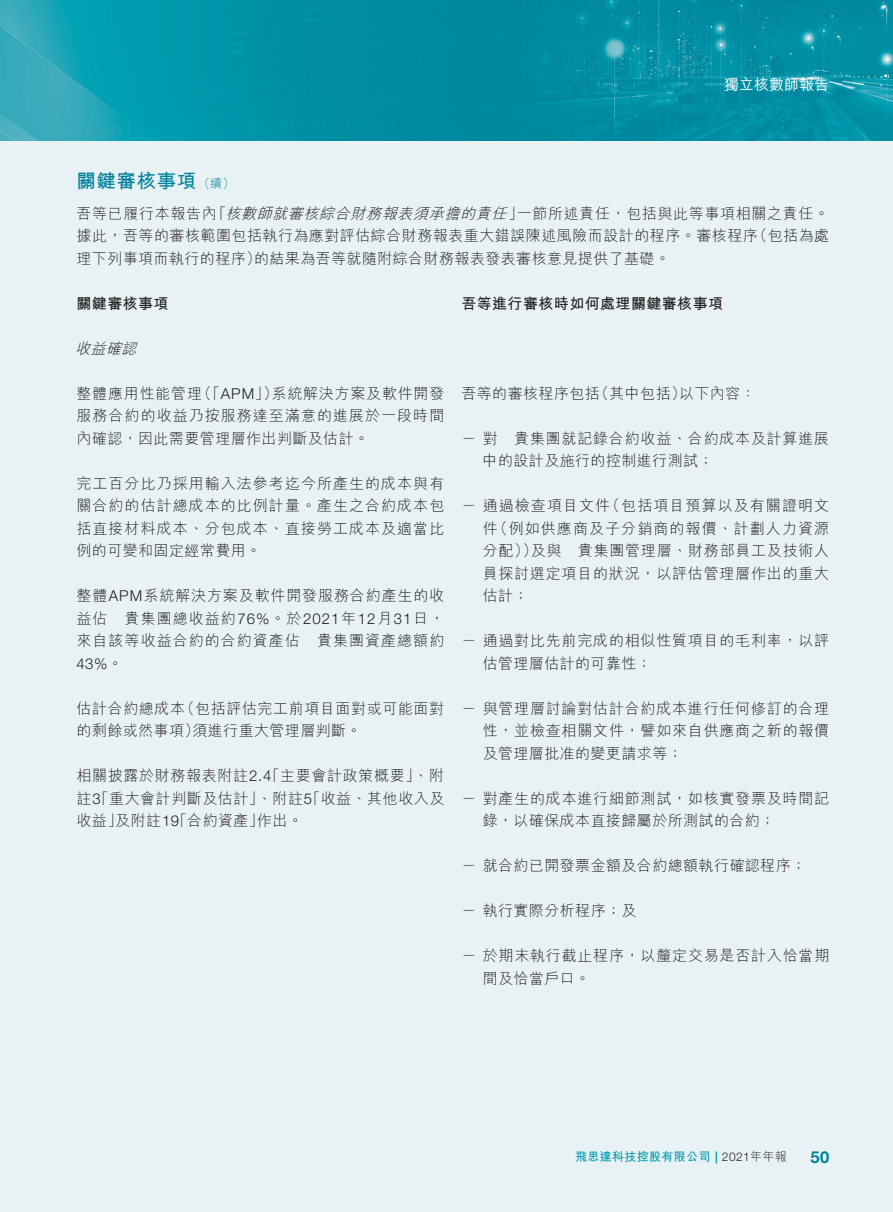
<style>
.page{position:relative;width:893px;height:1212px;background:#fff}
.page>*{position:absolute;margin:0;border:0;box-sizing:border-box;transform-origin:0 0}
.t1{font:700 19.5px "M Hei HK";letter-spacing:.03em;color:#00829b}
.t2{font:700 16.5px "Helvetica Neue LT Std";color:#00829b}
.t3{font:300 15px/22.5px "M Hei HK";letter-spacing:.045em;color:#231f20}
.t4{font:300 15px/22.5px "M Hei HK";letter-spacing:.07em;color:#231f20}
.t5{font:700 15px "M Hei HK";letter-spacing:.03em;color:#231f20}
.t6{font:500 15px "M Hei HK";color:#fff}
.t7{font:italic 300 15px "M Hei HK";color:#231f20}
.t8{font:300 15px "Helvetica Neue LT Std";color:#231f20}
.t9{font:700 12px "M Hei HK";letter-spacing:.03em;color:#009baf}
.t10{font:300 12px "M Hei HK";color:#00829b}
.s1{font-style:italic}
.s2{font-family:"Helvetica Neue LT Std"}
.s3{font-family:"M Hei HK"}
.s4{font-family:"Helvetica Neue LT Std";font-weight:300;color:#231f20}
.s5{font-weight:300;color:#231f20}
</style>
<div class="page">
<div style="left:0;top:140px;width:893px;height:1072px;background:#e8f2f5"></div>
<img style="left:0;top:0;width:893px;height:140px">
<h1 class="t1" style="left:77px;top:166px;width:121px">關鍵審核事項</h1>
<p class="t10" style="left:198px;top:177px;width:38px">（續(</p>
<p class="t6" style="left:724px;top:73px;width:106px">獨立核數師報告</p>
<p class="t3" style="left:211px;top:202px;width:619px">「<span class="s1">核數師就審核綜合財務報表須承擔的責任</span>一節所述責任，包括與此等事項相關之責任。</p>
<p class="t3" style="left:77px;top:202px;width:142px">吾等已履行本報告內</p>
<p class="t3" style="left:509px;top:202px;width:16px">」</p>
<p class="t3" style="left:752px;top:224px;width:78px">（包括為處</p>
<p class="t3" style="left:254px;top:224px;width:505px;text-indent:-178px">據此，吾等的審核範圍包括執行為應對評估綜合財務報表重大錯誤陳述風險而設計的程序。審核程序的結果為吾等就隨附綜合財務報表發表審核意見提供了基礎。</p>
<p class="t3" style="left:77px;top:247px;width:186px">理下列事項而執行的程序）</p>
<p class="t5" style="left:77px;top:292px;width:94px">關鍵審核事項</p>
<p class="t7" style="left:75px;top:340px;width:67px">收益確認</p>
<p class="t3" style="left:197px;top:382px;width:83px">（「<span class="s2">APM</span>」）</p>
<p class="t3" style="left:272px;top:382px;width:174px">系統解決方案及軟件開發</p>
<p class="t3" style="left:77px;top:382px;width:369px">整體應用性能管理<br>服務合約的收益乃按服務達至滿意的進展於一段時間內確認，因此需要管理層作出判斷及估計。</p>
<p class="t3" style="left:77px;top:472px;width:369px;text-align:justify">完工百分比乃採用輸入法參考迄今所產生的成本與有關合約的估計總成本的比例計量。產生之合約成本包括直接材料成本、分包成本、直接勞工成本及適當比例的可變和固定經常費用。</p>
<p class="t3" style="left:77px;top:584px;width:369px;text-align:right">整體<span class="s2">APM</span>系統解決方案及軟件開發服務合約產生的收貴集團總收益約<span class="s2">76%</span>。於<span class="s2">2021</span>年<span class="s2">12</span>月<span class="s2">31</span>日，</p>
<p class="t3" style="left:77px;top:607px;width:33px">益佔</p>
<p class="t4" style="left:317px;top:629px;width:129px">貴集團資產總額約</p>
<p class="t4" style="left:77px;top:629px;width:225px">來自該等收益合約的合約資產佔</p>
<p class="t8" style="left:77px;top:654px;width:48px">43%<span class="s3">。</span></p>
<p class="t3" style="left:180px;top:697px;width:266px">（包括評估完工前項目面對或可能面對</p>
<p class="t3" style="left:77px;top:697px;width:110px">估計合約總成本</p>
<p class="t3" style="left:77px;top:719px;width:124px">的剩餘或然事項）</p>
<p class="t3" style="left:192px;top:719px;width:171px">須進行重大管理層判斷。</p>
<p class="t3" style="left:77px;top:764px;width:196px">相關披露於財務報表附註<span class="s2">2.4</span></p>
<p class="t3" style="left:77px;top:787px;width:369px">註「<span class="s2">3</span> 重大會計判斷及估計」、附註「<span class="s2">5</span> 收益、其他收入及</p>
<p class="t3" style="left:257px;top:809px;width:47px">作出。</p>
<p class="t3" style="left:265px;top:764px;width:181px">「主要會計政策概要」、附</p>
<p class="t3" style="left:115px;top:809px;width:65px">及附註<span class="s2">19</span></p>
<p class="t3" style="left:77px;top:809px;width:47px">收益」</p>
<p class="t3" style="left:172px;top:809px;width:93px">「合約資產」</p>
<p class="t5" style="left:461px;top:292px;width:263px">吾等進行審核時如何處理關鍵審核事項</p>
<p class="t3" style="left:594px;top:382px;width:93px">（其中包括）</p>
<p class="t3" style="left:461px;top:382px;width:140px">吾等的審核程序包括</p>
<p class="t3" style="left:514px;top:427px;width:316px">貴集團就記錄合約收益、合約成本及計算進展</p>
<p class="t3" style="left:679px;top:382px;width:78px">以下內容：</p>
<p class="t3" style="left:483px;top:427px;width:232px;text-indent:-21px">－對<br>中的設計及施行的控制進行測試;</p>
<p class="t4" style="left:605px;top:494px;width:225px">（包括項目預算以及有關證明文</p>
<p class="t4" style="left:493px;top:494px;width:338px;text-indent:-31px">－通過檢查項目文件<br>（例如供應商及子分銷商的報價、計劃人力資源</p>
<p class="t3" style="left:483px;top:517px;width:16px">件</p>
<p class="t3" style="left:483px;top:539px;width:348px">分配））<br>員探討選定項目的狀況，以評估管理層作出的重大估計;</p>
<p class="t3" style="left:483px;top:629px;width:348px;text-indent:-21px">－通過對比先前完成的相似性質項目的毛利率，以評估管理層估計的可靠性;</p>
<p class="t3" style="left:483px;top:697px;width:348px;text-align:justify;text-indent:-21px">－與管理層討論對估計合約成本進行任何修訂的合理性，並檢查相關文件，譬如來自供應商之新的報價及管理層批准的變更請求等;</p>
<p class="t3" style="left:483px;top:787px;width:348px;text-indent:-21px">－對產生的成本進行細節測試，如核實發票及時間記錄，以確保成本直接歸屬於所測試的合約;</p>
<p class="t3" style="left:461px;top:854px;width:346px">－就合約已開發票金額及合約總額執行確認程序;</p>
<p class="t3" style="left:461px;top:899px;width:177px">－執行實際分析程序；及</p>
<p class="t3" style="left:483px;top:944px;width:348px;text-indent:-21px">－於期末執行截止程序，以釐定交易是否計入恰當期間及恰當戶口。</p>
<p class="t3" style="left:578px;top:539px;width:253px">貴集團管理層、財務部員工及技術人</p>
<p class="t3" style="left:531px;top:539px;width:32px">及與</p>
<p class="t9" style="left:575px;top:1148px;width:213px">飛思達科技控股有限公司 <span class="s2">|</span> <span class="s4">2021</span><span class="s5">年年報</span></p>
<p class="t2" style="left:810px;top:1147px;width:20px">50</p>
</div>
